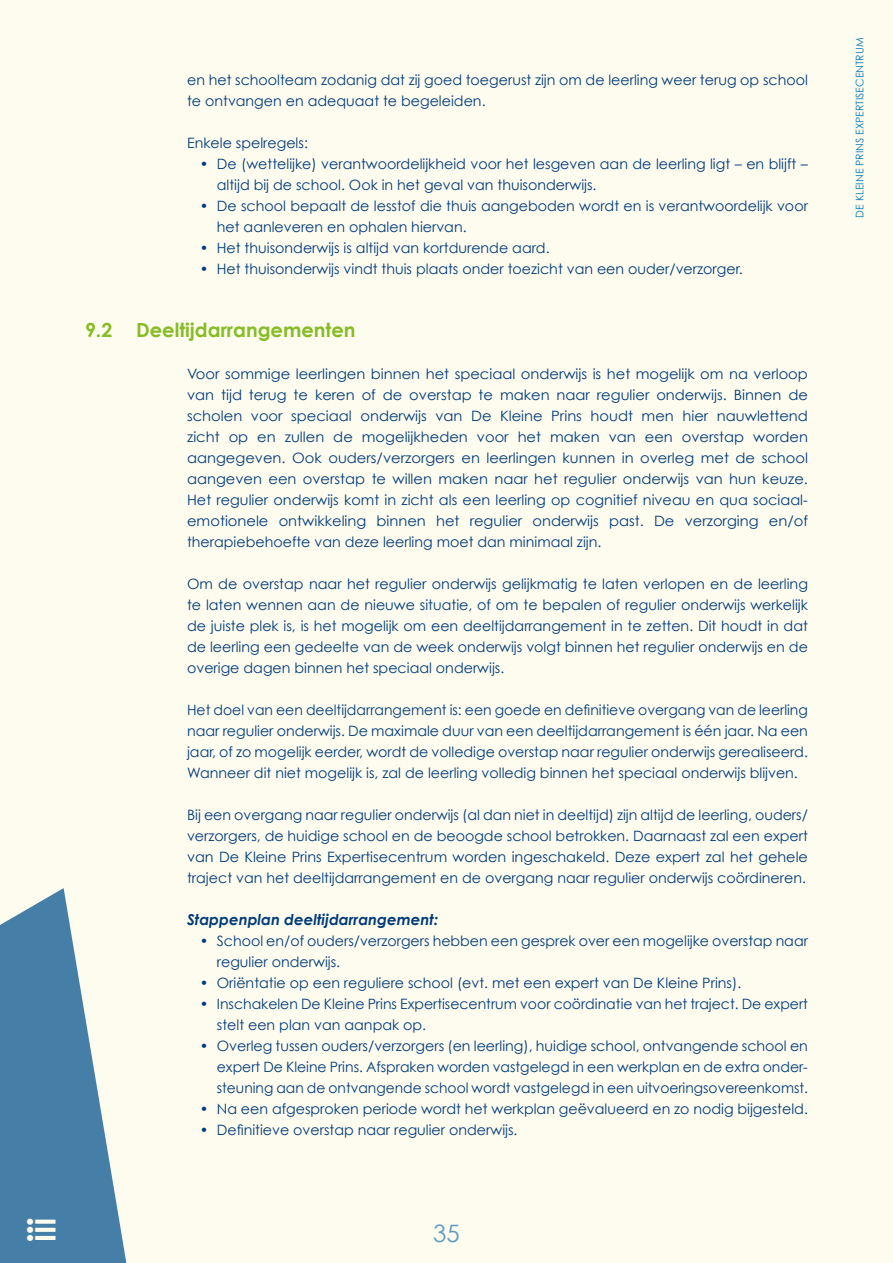
<style>
.page{position:relative;width:893px;height:1263px;background:#fefcef}
.page>*{position:absolute;margin:0;border:0;box-sizing:border-box;transform-origin:0 0}
.t1{font:24px "Century Gothic";color:#5d99c1}
.t2{font:700 19.5px "Century Gothic";color:#86bc25}
.t3{font:italic 700 15px "Century Gothic";color:#003b79}
.t4{font:14.25px/21px "Century Gothic";color:#003b79}
.t5{font:10.5px "Century Gothic";color:#0079bc}
</style>
<div class="page">
<svg style="left:0;top:888px;width:126px;height:375px;fill:#457fa8"></svg>
<svg style="left:27px;top:1219px;width:29px;height:22px"></svg>
<p class="t4" style="left:187px;top:69px;width:622px">en het schoolteam zodanig dat zij goed toegerust zijn om de leerling weer terug op school te ontvangen en adequaat te begeleiden.</p>
<p class="t4" style="left:187px;top:132px;width:122px">Enkele spelregels:</p>
<p class="t4" style="left:217px;top:153px;width:593px;text-indent:-17px">• De (wettelijke) verantwoordelijkheid voor het lesgeven aan de leerling ligt – en blijft – altijd bij de school. Ook in het geval van thuisonderwijs.</p>
<p class="t4" style="left:217px;top:195px;width:593px;text-indent:-17px">• De school bepaalt de lesstof die thuis aangeboden wordt en is verantwoordelijk voor het aanleveren en ophalen hiervan.</p>
<p class="t4" style="left:200px;top:237px;width:351px">• Het thuisonderwijs is altijd van kortdurende aard.</p>
<p class="t4" style="left:200px;top:258px;width:544px">• Het thuisonderwijs vindt thuis plaats onder toezicht van een ouder/verzorger.</p>
<h2 class="t2" style="left:85px;top:317px;width:272px">9.2 Deeltijdarrangementen</h2>
<p class="t4" style="left:187px;top:363px;width:622px;text-align:justify">Voor sommige leerlingen binnen het speciaal onderwijs is het mogelijk om na verloop van tijd terug te keren of de overstap te maken naar regulier onderwijs. Binnen de scholen voor speciaal onderwijs van De Kleine Prins houdt men hier nauwlettend zicht op en zullen de mogelijkheden voor het maken van een overstap worden aangegeven. Ook ouders/verzorgers en leerlingen kunnen in overleg met de school aangeven een overstap te willen maken naar het regulier onderwijs van hun keuze.<br>Het regulier onderwijs komt in zicht als een leerling op cognitief niveau en qua sociaal&shy;emotionele ontwikkeling binnen het regulier onderwijs past. De verzorging en/of therapiebehoefte van deze leerling moet dan minimaal zijn.</p>
<p class="t4" style="left:187px;top:573px;width:622px;text-align:justify">Om de overstap naar het regulier onderwijs gelijkmatig te laten verlopen en de leerling te laten wennen aan de nieuwe situatie, of om te bepalen of regulier onderwijs werkelijk de juiste plek is, is het mogelijk om een deeltijdarrangement in te zetten. Dit houdt in dat de leerling een gedeelte van de week onderwijs volgt binnen het regulier onderwijs en de overige dagen binnen het speciaal onderwijs.</p>
<p class="t4" style="left:187px;top:699px;width:622px;text-align:justify">Het doel van een deeltijdarrangement is: een goede en definitieve overgang van de leerling naar regulier onderwijs. De maximale duur van een deeltijdarrangement is één jaar. Na een jaar, of zo mogelijk eerder, wordt de volledige overstap naar regulier onderwijs gerealiseerd.<br>Wanneer dit niet mogelijk is, zal de leerling volledig binnen het speciaal onderwijs blijven.</p>
<p class="t4" style="left:187px;top:804px;width:622px;text-align:justify">Bij een overgang naar regulier onderwijs (al dan niet in deeltijd) zijn altijd de leerling, ouders/ verzorgers, de huidige school en de beoogde school betrokken. Daarnaast zal een expert van De Kleine Prins Expertisecentrum worden ingeschakeld. Deze expert zal het gehele traject van het deeltijdarrangement en de overgang naar regulier onderwijs coördineren.</p>
<p class="t3" style="left:187px;top:910px;width:253px">Stappenplan deeltijdarrangement:</p>
<p class="t4" style="left:217px;top:930px;width:593px;text-indent:-17px">• School en/of ouders/verzorgers hebben een gesprek over een mogelijke overstap naar regulier onderwijs.</p>
<p class="t4" style="left:200px;top:972px;width:543px">• Oriëntatie op een reguliere school (evt. met een expert van De Kleine Prins).</p>
<p class="t4" style="left:217px;top:993px;width:593px;text-indent:-17px">• Inschakelen De Kleine Prins Expertisecentrum voor coördinatie van het traject. De expert stelt een plan van aanpak op.</p>
<p class="t4" style="left:217px;top:1035px;width:593px;text-align:justify;text-indent:-17px">• Overleg tussen ouders/verzorgers (en leerling), huidige school, ontvangende school en expert De Kleine Prins. Afspraken worden vastgelegd in een werkplan en de extra onder&shy;steuning aan de ontvangende school wordt vastgelegd in een uitvoeringsovereenkomst.</p>
<p class="t4" style="left:200px;top:1098px;width:610px">• Na een afgesproken periode wordt het werkplan geëvalueerd en zo nodig bijgesteld.</p>
<p class="t4" style="left:200px;top:1119px;width:319px">• Definitieve overstap naar regulier onderwijs.</p>
<h1 class="t1" style="left:433px;top:1218px;width:28px">35</h1>
<p class="t5" style="left:853px;top:218px;width:181px;rotate:-90deg">DE KLEINE PRINS EXPERTISECENTRUM</p>
</div>
